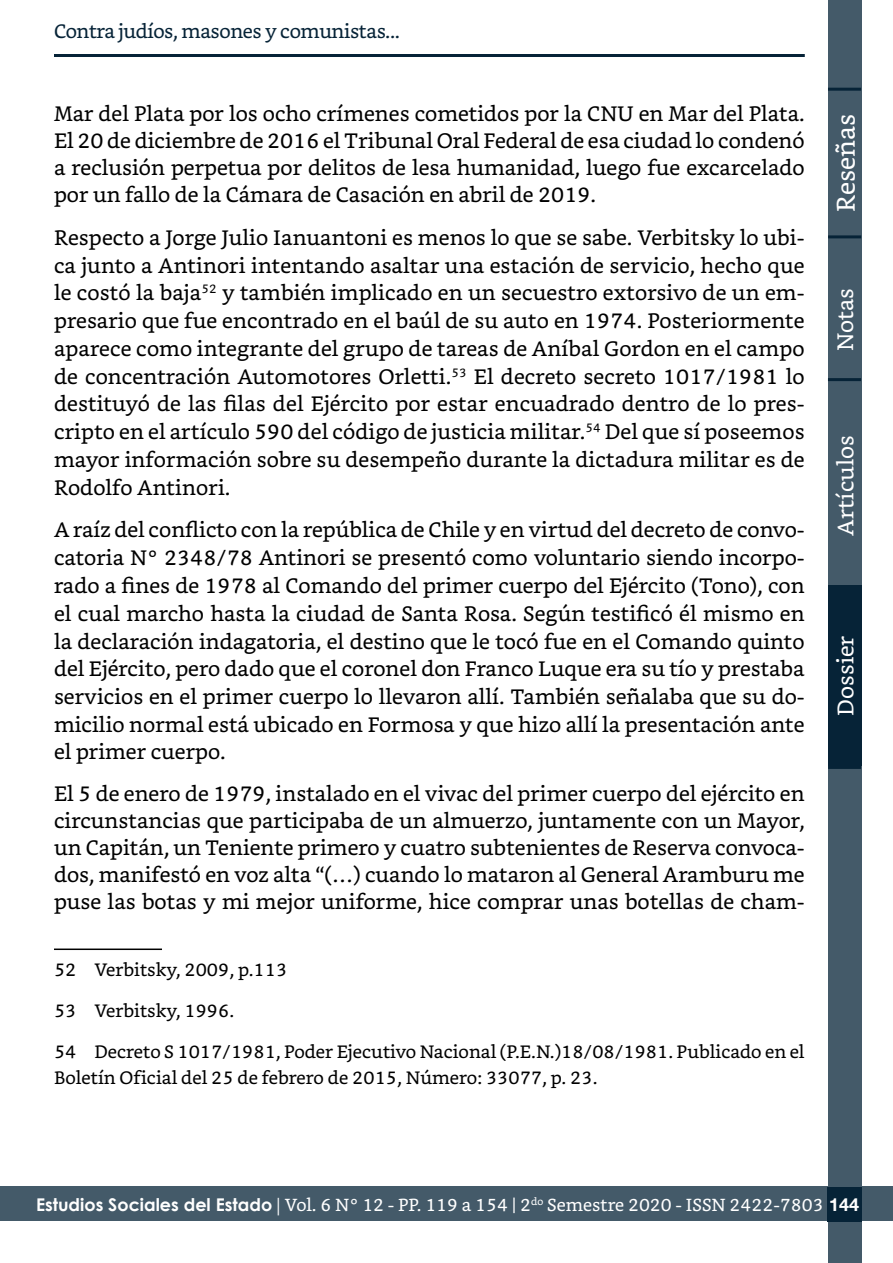
<style>
.page{position:relative;width:893px;height:1263px;background:#fff}
.page>*{position:absolute;margin:0;border:0;box-sizing:border-box;transform-origin:0 0}
.t1{font:25.5px "Bookerly";color:#fff}
.t2{font:22.5px "Bookerly";color:#fff}
.Cuerpo{font:21px/27.8px "Bookerly";color:#000;text-align:justify}
.t3{font:19.5px "Bookerly";letter-spacing:-.02em;color:#062337}
.Notas_al_pie{font:18px/26.2px "Bookerly";color:#000}
.t4{font:17.55px "Bookerly";color:#fff}
.s1{font-family:"Century Gothic";font-weight:700}
.s2{font-family:"Minion Pro"}
.s3{font-family:"Helvetica Neue";font-weight:700;font-size:18px}
</style>
<div class="page">
<div style="left:0;top:1187px;width:893px;height:34px;background:#445a69"></div>
<div style="left:828px;top:0;width:33px;height:1263px;background:#445a69"></div>
<div style="left:828px;top:585px;width:33px;height:181px;background:#062337"></div>
<hr style="left:828px;top:766px;width:33px;height:3px;background:#062337">
<div style="left:827px;top:1187px;width:35px;height:35px;background:#062337"></div>
<hr style="left:828px;top:235px;width:33px;height:3px;background:#062337">
<hr style="left:828px;top:88px;width:33px;height:3px;background:#062337">
<hr style="left:54px;top:54px;width:751px;height:3px;background:#062337">
<hr style="left:828px;top:378px;width:33px;height:3px;background:#062337">
<hr style="left:54px;top:948px;width:108px;height:2px;background:#000">
<p class="t3" style="left:54px;top:20px;width:348px">Contra judíos, masones y comunistas...</p>
<p class="Cuerpo" style="left:54px;top:100px;width:752px;line-height:27px">Mar del Plata por los ocho crímenes cometidos por la CNU en Mar del Plata.<br>El 20 de diciembre de 2016 el Tribunal Oral Federal de esa ciudad lo condenó a reclusión perpetua por delitos de lesa humanidad, luego fue excarcelado por un fallo de la Cámara de Casación en abril de 2019.</p>
<p class="Cuerpo" style="left:54px;top:224px;width:752px">Respecto a Jorge Julio Ianuantoni es menos lo que se sabe. Verbitsky lo ubi&shy;ca junto a Antinori intentando asaltar una estación de servicio, hecho que le costó la baja<sup>52</sup> y también implicado en un secuestro extorsivo de un em&shy;presario que fue encontrado en el baúl de su auto en 1974. Posteriormente aparece como integrante del grupo de tareas de Aníbal Gordon en el campo de concentración Automotores Orletti.<sup>53</sup> El decreto secreto 1017/1981 lo destituyó de las filas del Ejército por estar encuadrado dentro de lo pres&shy;cripto en el artículo 590 del código de justicia militar.<sup>54</sup> Del que sí poseemos mayor información sobre su desempeño durante la dictadura militar es de Rodolfo Antinori.</p>
<p class="Cuerpo" style="left:54px;top:516px;width:752px">A raíz del conflicto con la república de Chile y en virtud del decreto de convo&shy;catoria N° 2348/78 Antinori se presentó como voluntario siendo incorpo&shy;rado a fines de 1978 al Comando del primer cuerpo del Ejército (Tono), con el cual marcho hasta la ciudad de Santa Rosa. Según testificó él mismo en la declaración indagatoria, el destino que le tocó fue en el Comando quinto del Ejército, pero dado que el coronel don Franco Luque era su tío y prestaba servicios en el primer cuerpo lo llevaron allí. También señalaba que su do&shy;micilio normal está ubicado en Formosa y que hizo allí la presentación ante el primer cuerpo.</p>
<p class="Cuerpo" style="left:54px;top:780px;width:752px;line-height:27px">El 5 de enero de 1979, instalado en el vivac del primer cuerpo del ejército en circunstancias que participaba de un almuerzo, juntamente con un Mayor, un Capitán, un Teniente primero y cuatro subtenientes de Reserva convoca&shy;dos, manifestó en voz alta “(…) cuando lo mataron al General Aramburu me puse las botas y mi mejor uniforme, hice comprar unas botellas de cham-</p>
<p class="Notas_al_pie" style="left:54px;top:956px;width:235px">52 Verbitsky, 2009, p.113</p>
<p class="Notas_al_pie" style="left:54px;top:997px;width:182px">53 Verbitsky, 1996.</p>
<p class="Notas_al_pie" style="left:54px;top:1039px;width:752px">54 Decreto S 1017/1981, Poder Ejecutivo Nacional (P.E.N.)18/08/1981. Publicado en el<br>Boletín Oficial del 25 de febrero de 2015, Número: 33077, p. 23.</p>
<p class="t1" style="left:831px;top:212px;width:100px;rotate:-90deg">Reseñas</p>
<p class="t2" style="left:832px;top:351px;width:65px;rotate:-90deg">Notas</p>
<p class="t2" style="left:833px;top:536px;width:102px;rotate:-90deg">Artículos</p>
<p class="t2" style="left:833px;top:715px;width:82px;rotate:-90deg">Dossier</p>
<p class="t4" style="left:36px;top:1194px;width:825px"><span class="s1">Estudios Sociales del Estado</span> <span class="s2">|</span> Vol. 6 N° 12 - PP. 119 a 154 | 2<sup>do</sup> Semestre 2020 - ISSN 2422-7803 <span class="s3">144</span></p>
</div>
